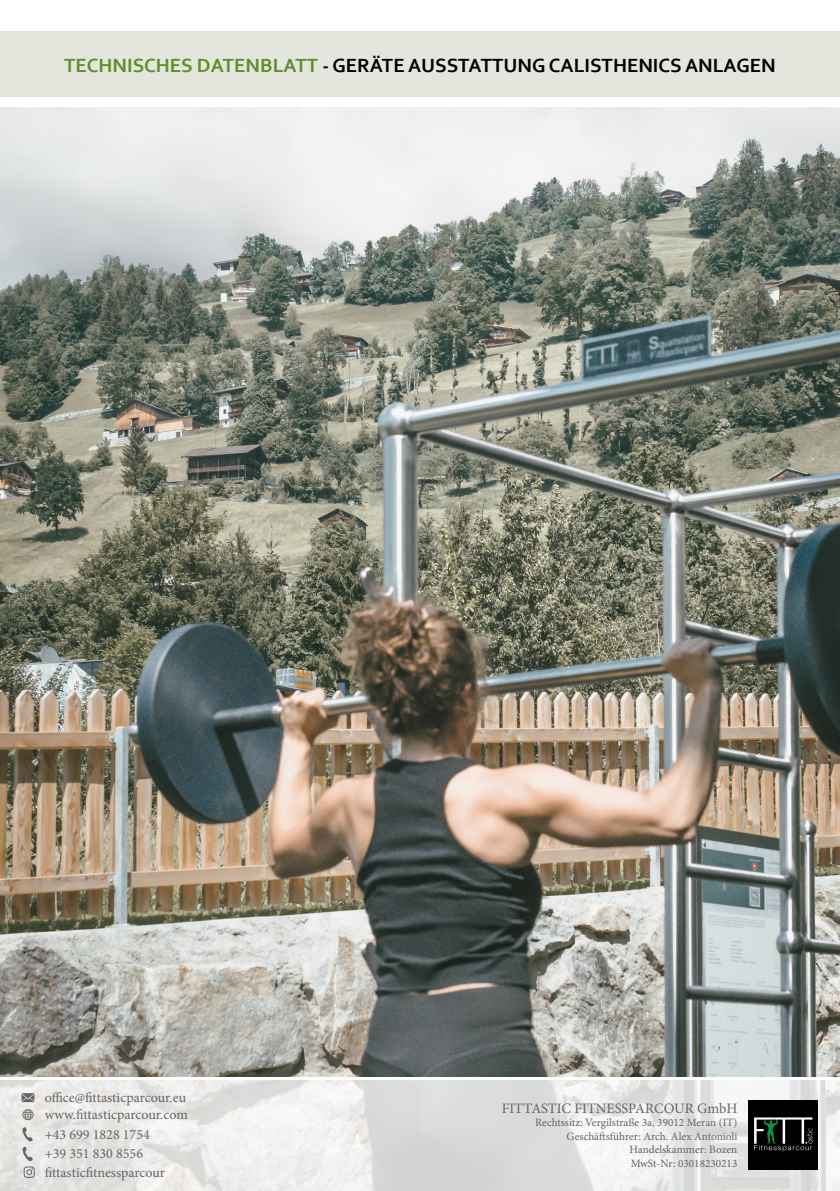
<style>
.page{position:relative;width:840px;height:1191px;background:#fff}
.page>*{position:absolute;margin:0;border:0;box-sizing:border-box;transform-origin:0 0}
.t1{font:700 20px "Corbel";color:#000}
.t2{font:14.4px "Minion Pro";color:#636466}
.t3{font:14px/19.6px "Minion Pro";color:#636466}
.t4{font:11.2px/13.4px "Minion Pro";color:#636466;text-align:right}
.s1{color:#628d2d}
</style>
<div class="page">
<img style="left:0;top:1081px;width:839px;height:110px">
<img style="left:0;top:108px;width:839px;height:968px">
<div style="left:0;top:31px;width:839px;height:66px;background:#e3e6dc"></div>
<svg style="left:22px;top:1109px;width:11px;height:11px"></svg>
<svg style="left:22px;top:1093px;width:12px;height:9px"></svg>
<svg style="left:21px;top:1127px;width:14px;height:50px"></svg>
<div style="left:748px;top:1100px;width:69px;height:69px;background:#000"></div>
<svg style="left:754px;top:1117px;width:58px;height:34px"></svg>
<h1 class="t1" style="left:64px;top:53px;width:712px"><span class="s1">TECHNISCHES DATENBLATT</span> - GERÄTE AUSSTATTUNG CALISTHENICS ANLAGEN</h1>
<p class="t3" style="left:45px;top:1088px;width:145px;line-height:17.6px">office@fittasticparcour.eu www.fittasticparcour.com</p>
<p class="t3" style="left:45px;top:1124px;width:107px">+43 699 1828 1754 +39 351 830 8556</p>
<p class="t3" style="left:45px;top:1162px;width:122px">fittasticfitnessparcour</p>
<p class="t2" style="left:501px;top:1098px;width:237px">FITTASTIC FITNESSPARCOUR GmbH</p>
<p class="t4" style="left:535px;top:1116px;width:203px">Rechtssitz: Vergilstraße 3a, 39012 Meran (IT)<br>Geschäftsführer: Arch. Alex Antonioli Handelskammer: Bozen<br>MwSt-Nr: 03018230213</p>
</div>
